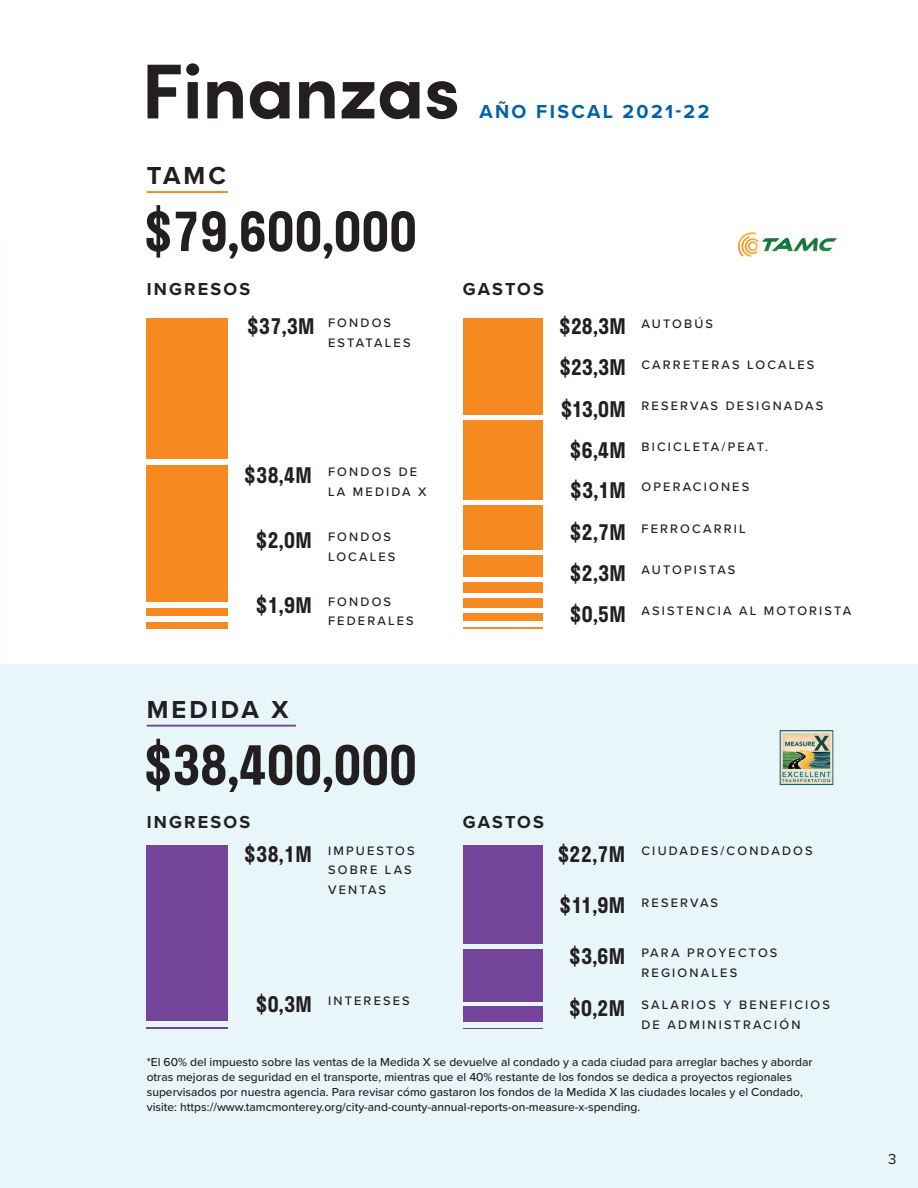
<style>
.page{position:relative;width:918px;height:1188px;background:#fff}
.page>*{position:absolute;margin:0;border:0;box-sizing:border-box;transform-origin:0 0}
.t1{font:700 78px "Sofia Pro";letter-spacing:-.01em;color:#231f20}
.t2{font:600 52.5px "Stratos";letter-spacing:-.02em;color:#231f20}
.t3{font:700 25.5px "Proxima Nova";letter-spacing:.12em;color:#231f20}
.t4{font:600 21px "Stratos";color:#231f20}
.t5{font:700 19.5px "Proxima Nova";letter-spacing:.12em;color:#0161ae}
.t6{font:700 18px "Proxima Nova";letter-spacing:.12em;color:#231f20}
.t7{font:15px "Proxima Nova";color:#231f20}
.t8{font:500 12.75px/19.5px "Proxima Nova";letter-spacing:.17em;color:#231f20}
.t9{font:500 12px/15px "Proxima Nova";color:#231f20}
</style>
<div class="page">
<div style="left:0;top:664px;width:918px;height:524px;background:#e8f6f9"></div>
<hr style="left:463px;top:1028px;width:80px;height:1px;background:#74449a">
<div style="left:463px;top:845px;width:80px;height:98px;background:#74449a"></div>
<div style="left:463px;top:1007px;width:80px;height:15px;background:#74449a"></div>
<div style="left:463px;top:949px;width:80px;height:52px;background:#74449a"></div>
<hr style="left:147px;top:725px;width:149px;height:2px;background:#74449a">
<hr style="left:147px;top:191px;width:81px;height:2px;background:#f6891f">
<div style="left:147px;top:622px;width:81px;height:6px;background:#f6891f"></div>
<div style="left:147px;top:608px;width:81px;height:7px;background:#f6891f"></div>
<div style="left:147px;top:319px;width:81px;height:140px;background:#f6891f"></div>
<div style="left:147px;top:466px;width:81px;height:136px;background:#f6891f"></div>
<hr style="left:147px;top:1027px;width:81px;height:2px;background:#74449a">
<div style="left:147px;top:845px;width:81px;height:175px;background:#74449a"></div>
<div style="left:463px;top:319px;width:80px;height:96px;background:#f6891f"></div>
<div style="left:463px;top:420px;width:80px;height:79px;background:#f6891f"></div>
<div style="left:463px;top:505px;width:80px;height:44px;background:#f6891f"></div>
<div style="left:463px;top:555px;width:80px;height:22px;background:#f6891f"></div>
<div style="left:463px;top:582px;width:80px;height:11px;background:#f6891f"></div>
<div style="left:463px;top:598px;width:80px;height:10px;background:#f6891f"></div>
<div style="left:463px;top:613px;width:80px;height:8px;background:#f6891f"></div>
<hr style="left:463px;top:627px;width:80px;height:1px;background:#f6891f">
<svg style="left:738px;top:232px;width:99px;height:25px"></svg>
<img style="left:779px;top:730px;width:55px;height:56px">
<p class="t1" style="left:141px;top:31px;width:321px">Finanzas</p>
<p class="t3" style="left:147px;top:157px;width:81px">TAMC</p>
<p class="t2" style="left:144px;top:190px;width:275px">$79,600,000</p>
<p class="t5" style="left:479px;top:97px;width:231px">AÑO FISCAL 2021-22</p>
<p class="t6" style="left:147px;top:275px;width:105px">INGRESOS</p>
<p class="t4" style="left:247px;top:310px;width:69px">$37,3M</p>
<p class="t8" style="left:328px;top:313px;width:84px">FONDOS<br>ESTATALES</p>
<p class="t4" style="left:244px;top:458px;width:69px">$38,4M</p>
<p class="t8" style="left:328px;top:462px;width:100px">FONDOS DE<br>LA MEDIDA X</p>
<p class="t4" style="left:256px;top:523px;width:57px">$2,0M</p>
<p class="t8" style="left:328px;top:527px;width:69px">FONDOS<br>LOCALES</p>
<p class="t4" style="left:256px;top:588px;width:57px">$1,9M</p>
<p class="t8" style="left:328px;top:592px;width:87px">FONDOS<br>FEDERALES</p>
<p class="t3" style="left:147px;top:690px;width:143px">MEDIDA X</p>
<p class="t2" style="left:144px;top:723px;width:275px">$38,400,000</p>
<p class="t6" style="left:147px;top:809px;width:105px">INGRESOS</p>
<p class="t4" style="left:244px;top:837px;width:69px">$38,1M</p>
<p class="t8" style="left:328px;top:840px;width:88px">IMPUESTOS<br>SOBRE LAS<br>VENTAS</p>
<p class="t6" style="left:463px;top:275px;width:83px">GASTOS</p>
<p class="t4" style="left:559px;top:310px;width:68px">$28,3M</p>
<p class="t4" style="left:559px;top:351px;width:68px">$23,3M</p>
<p class="t4" style="left:561px;top:392px;width:66px">$13,0M</p>
<p class="t4" style="left:570px;top:433px;width:57px">$6,4M</p>
<p class="t4" style="left:570px;top:473px;width:57px">$3,1M</p>
<p class="t4" style="left:570px;top:515px;width:57px">$2,7M</p>
<p class="t4" style="left:570px;top:556px;width:57px">$2,3M</p>
<p class="t4" style="left:570px;top:597px;width:57px">$0,5M</p>
<p class="t8" style="left:642px;top:313px;width:73px">AUTOBÚS</p>
<p class="t8" style="left:642px;top:354px;width:175px">CARRETERAS LOCALES</p>
<p class="t8" style="left:642px;top:395px;width:183px">RESERVAS DESIGNADAS</p>
<p class="t8" style="left:642px;top:436px;width:128px">BICICLETA/PEAT.</p>
<p class="t8" style="left:642px;top:476px;width:109px">OPERACIONES</p>
<p class="t8" style="left:642px;top:518px;width:106px">FERROCARRIL</p>
<p class="t8" style="left:642px;top:560px;width:95px">AUTOPISTAS</p>
<p class="t8" style="left:642px;top:601px;width:211px">ASISTENCIA AL MOTORISTA</p>
<p class="t6" style="left:463px;top:809px;width:83px">GASTOS</p>
<p class="t4" style="left:558px;top:837px;width:69px">$22,7M</p>
<p class="t4" style="left:560px;top:889px;width:67px">$11,9M</p>
<p class="t4" style="left:569px;top:939px;width:57px">$3,6M</p>
<p class="t8" style="left:642px;top:840px;width:173px">CIUDADES/CONDADOS</p>
<p class="t8" style="left:642px;top:892px;width:78px">RESERVAS</p>
<p class="t8" style="left:642px;top:943px;width:137px">PARA PROYECTOS<br>REGIONALES</p>
<p class="t4" style="left:256px;top:987px;width:57px">$0,3M</p>
<p class="t8" style="left:642px;top:995px;width:190px">SALARIOS Y BENEFICIOS<br>DE ADMINISTRACIÓN</p>
<p class="t8" style="left:328px;top:991px;width:83px">INTERESES</p>
<p class="t4" style="left:569px;top:991px;width:57px">$0,2M</p>
<p class="t9" style="left:147px;top:1054px;width:667px">*El 60% del impuesto sobre las ventas de la Medida X se devuelve al condado y a cada ciudad para arreglar baches y abordar otras mejoras de seguridad en el transporte, mientras que el 40% restante de los fondos se dedica a proyectos regionales supervisados por nuestra agencia. Para revisar cómo gastaron los fondos de la Medida X las ciudades locales y el Condado, visite: https://www.tamcmonterey.org/city-and-county-annual-reports-on-measure-x-spending.</p>
<p class="t7" style="left:888px;top:1148px;width:10px">3</p>
</div>
